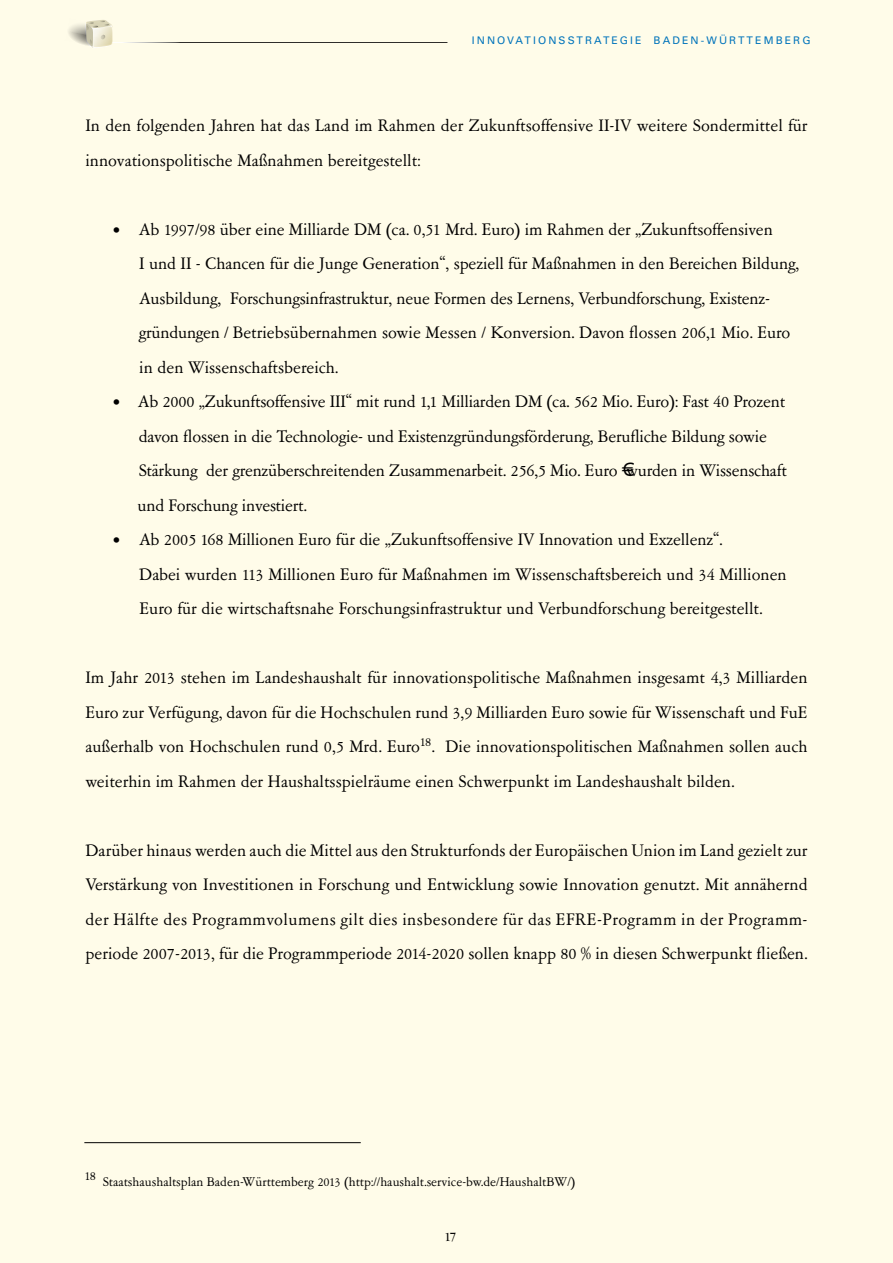
<style>
.page{position:relative;width:893px;height:1263px;background:#fffce9}
.page>*{position:absolute;margin:0;border:0;box-sizing:border-box;transform-origin:0 0}
.t1{font:18.75px/34.5px "Garamont Amst SB";letter-spacing:-.005em;color:#000}
.t2{font:500 15px "Garamont Amst SH";color:#000}
.t3{font:14.25px "Garamont Amst SB";color:#000}
.t4{font:10.5px "Univers";letter-spacing:.2em;color:#0074bb}
</style>
<div class="page">
<hr style="left:99px;top:42px;width:348px;height:1px;background:#fff">
<svg style="left:64px;top:18px;width:48px;height:31px"></svg>
<hr style="left:84px;top:1142px;width:277px;height:1px;background:#000">
<p class="t4" style="left:472px;top:34px;width:340px">INNOVATIONSSTRATEGIE BADEN-WÜRTTEMBERG</p>
<p class="t1" style="left:85px;top:109px;width:724px">In den folgenden Jahren hat das Land im Rahmen der Zukunftsoffensive II-IV weitere Sondermittel für innovationspolitische Maßnahmen bereitgestellt:</p>
<p class="t1" style="left:139px;top:213px;width:662px;text-indent:-26px">• Ab 1997/98 über eine Milliarde DM (ca. 0,51 Mrd. Euro) im Rahmen der „Zukunftsoffensiven<br>I und II - Chancen für die Junge Generation“, speziell für Maßnahmen in den Bereichen Bildung, Ausbildung, Forschungsinfrastruktur, neue Formen des Lernens, Verbundforschung, Existenz&shy;gründungen / Betriebsübernahmen sowie Messen / Konversion. Davon flossen 206,1 Mio. Euro in den Wissenschaftsbereich.</p>
<p class="t1" style="left:138px;top:385px;width:651px;text-indent:-25px">• Ab 2000 „Zukunftsoffensive III“ mit rund 1,1 Milliarden DM (ca. 562 Mio. Euro): Fast 40 Prozent davon flossen in die Technologie- und Existenzgründungsförderung, Berufliche Bildung sowie Stärkung der grenzüberschreitenden Zusammenarbeit. 256,5 Mio. Euro €wurden in Wissenschaft und Forschung investiert.</p>
<p class="t1" style="left:139px;top:523px;width:649px;text-indent:-27px">• Ab 2005 168 Millionen Euro für die „Zukunftsoffensive IV Innovation und Exzellenz“.<br>Dabei wurden 113 Millionen Euro für Maßnahmen im Wissenschaftsbereich und 34 Millionen<br>Euro für die wirtschaftsnahe Forschungsinfrastruktur und Verbundforschung bereitgestellt.</p>
<p class="t1" style="left:85px;top:661px;width:724px;text-align:justify">Im Jahr 2013 stehen im Landeshaushalt für innovationspolitische Maßnahmen insgesamt 4,3 Milliarden Euro zur Verfügung, davon für die Hochschulen rund 3,9 Milliarden Euro sowie für Wissenschaft und FuE außerhalb von Hochschulen rund 0,5 Mrd. Euro<sup>18</sup>. Die innovationspolitischen Maßnahmen sollen auch weiterhin im Rahmen der Haushaltsspielräume einen Schwerpunkt im Landeshaushalt bilden.</p>
<p class="t1" style="left:85px;top:834px;width:724px;text-align:justify">Darüber hinaus werden auch die Mittel aus den Strukturfonds der Europäischen Union im Land gezielt zur Verstärkung von Investitionen in Forschung und Entwicklung sowie Innovation genutzt. Mit annähernd der Hälfte des Programmvolumens gilt dies insbesondere für das EFRE-Programm in der Programm&shy;periode 2007-2013, für die Programmperiode 2014-2020 sollen knapp 80 % in diesen Schwerpunkt fließen.</p>
<p class="t3" style="left:84px;top:1175px;width:492px">18 Staatshaushaltsplan Baden-Württemberg 2013 (http://haushalt.service-bw.de/HaushaltBW/)</p>
<p class="t2" style="left:445px;top:1229px;width:12px">17</p>
</div>
